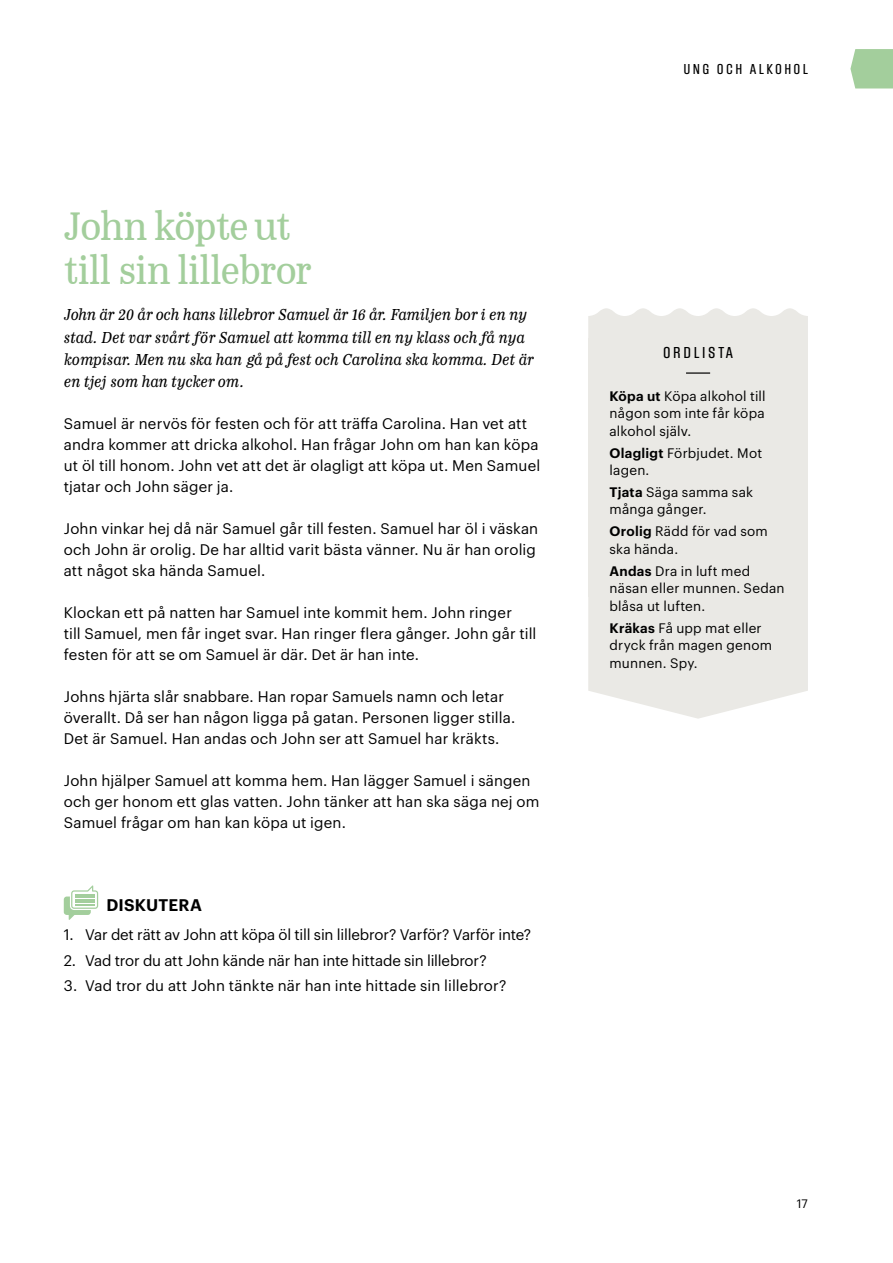
<style>
.page{position:relative;width:893px;height:1263px;background:#fff}
.page>*{position:absolute;margin:0;border:0;box-sizing:border-box;transform-origin:0 0}
.t1{font:42px/44.1px "Monopol Rubrik";letter-spacing:-.02em;color:#a3ce9c}
.t2{font:italic 16.5px/22.2px "Monopol Text";letter-spacing:-.03em;color:#000}
.t3{font:600 16.5px "Graphik";letter-spacing:.01em;color:#000}
.t4{font:500 condensed 16.5px "Block Gothic RR";letter-spacing:.2em;color:#000}
.t5{font:15px/21px "Graphik";letter-spacing:.01em;color:#000}
.t6{font:15px "Graphik";letter-spacing:-.01em;color:#000}
.t7{font:500 condensed 15px "Block Gothic RR";letter-spacing:.2em;color:#000}
.t8{font:13.5px/17.5px "Graphik";letter-spacing:.015em;color:#000}
.t9{font:12px "Graphik";color:#000}
.s1{font-weight:600}
</style>
<div class="page">
<svg style="left:588px;top:596px;width:220px;height:123px;background:#ecebe8"></svg>
<svg style="left:588px;top:308px;width:220px;height:30px"></svg>
<div style="left:588px;top:338px;width:220px;height:258px;background:#eae9e5"></div>
<hr style="left:686px;top:372px;width:24px;height:2px;background:#000">
<svg style="left:850px;top:49px;width:43px;height:39px;background:#a9d1a2"></svg>
<svg style="left:64px;top:885px;width:34px;height:35px"></svg>
<h1 class="t1" style="left:64px;top:203px;width:250px">John köpte ut till sin lillebror</h1>
<p class="t2" style="left:64px;top:303px;width:472px">John är 20 år och hans lillebror Samuel är 16 år. Familjen bor i en ny stad. Det var svårt för Samuel att komma till en ny klass och få nya kompisar. Men nu ska han gå på fest och Carolina ska komma. Det är en tjej som han tycker om.</p>
<p class="t5" style="left:64px;top:412px;width:478px">Samuel är nervös för festen och för att träffa Carolina. Han vet att andra kommer att dricka alkohol. Han frågar John om han kan köpa ut öl till honom. John vet att det är olagligt att köpa ut. Men Samuel tjatar och John säger ja.</p>
<p class="t5" style="left:64px;top:517px;width:476px">John vinkar hej då när Samuel går till festen. Samuel har öl i väskan och John är orolig. De har alltid varit bästa vänner. Nu är han orolig att något ska hända Samuel.</p>
<p class="t5" style="left:64px;top:601px;width:474px">Klockan ett på natten har Samuel inte kommit hem. John ringer<br>till Samuel, men får inget svar. Han ringer flera gånger. John går till festen för att se om Samuel är där. Det är han inte.</p>
<p class="t5" style="left:64px;top:685px;width:453px">Johns hjärta slår snabbare. Han ropar Samuels namn och letar överallt. Då ser han någon ligga på gatan. Personen ligger stilla.<br>Det är Samuel. Han andas och John ser att Samuel har kräkts.</p>
<p class="t5" style="left:64px;top:769px;width:477px">John hjälper Samuel att komma hem. Han lägger Samuel i sängen och ger honom ett glas vatten. John tänker att han ska säga nej om<br>Samuel frågar om han kan köpa ut igen.</p>
<p class="t3" style="left:106px;top:892px;width:97px">DISKUTERA</p>
<p class="t6" style="left:64px;top:924px;width:469px">1. Var det rätt av John att köpa öl till sin lillebror? Varför? Varför inte?</p>
<p class="t6" style="left:64px;top:949px;width:424px">2. Vad tror du att John kände när han inte hittade sin lillebror?</p>
<p class="t5" style="left:64px;top:974px;width:444px">3. Vad tror du att John tänkte när han inte hittade sin lillebror?</p>
<p class="t7" style="left:684px;top:61px;width:126px">UNG OCH ALKOHOL</p>
<p class="t4" style="left:663px;top:343px;width:71px">ORDLISTA</p>
<p class="t8" style="left:609px;top:386px;width:158px;text-align:justify"><span class="s1">Köpa ut</span> Köpa alkohol till någon som inte får köpa alkohol själv.</p>
<p class="t8" style="left:609px;top:443px;width:154px"><span class="s1">Olagligt</span> Förbjudet. Mot lagen.</p>
<p class="t8" style="left:609px;top:482px;width:145px"><span class="s1">Tjata</span> Säga samma sak många gånger.</p>
<p class="t8" style="left:609px;top:521px;width:160px"><span class="s1">Orolig</span> Rädd för vad som ska hända.</p>
<p class="t8" style="left:609px;top:561px;width:177px"><span class="s1">Andas</span> Dra in luft med näsan eller munnen. Sedan blåsa ut luften.</p>
<p class="t8" style="left:609px;top:618px;width:164px"><span class="s1">Kräkas</span> Få upp mat eller dryck från magen genom munnen. Spy.</p>
<p class="t9" style="left:797px;top:1194px;width:13px">17</p>
</div>
